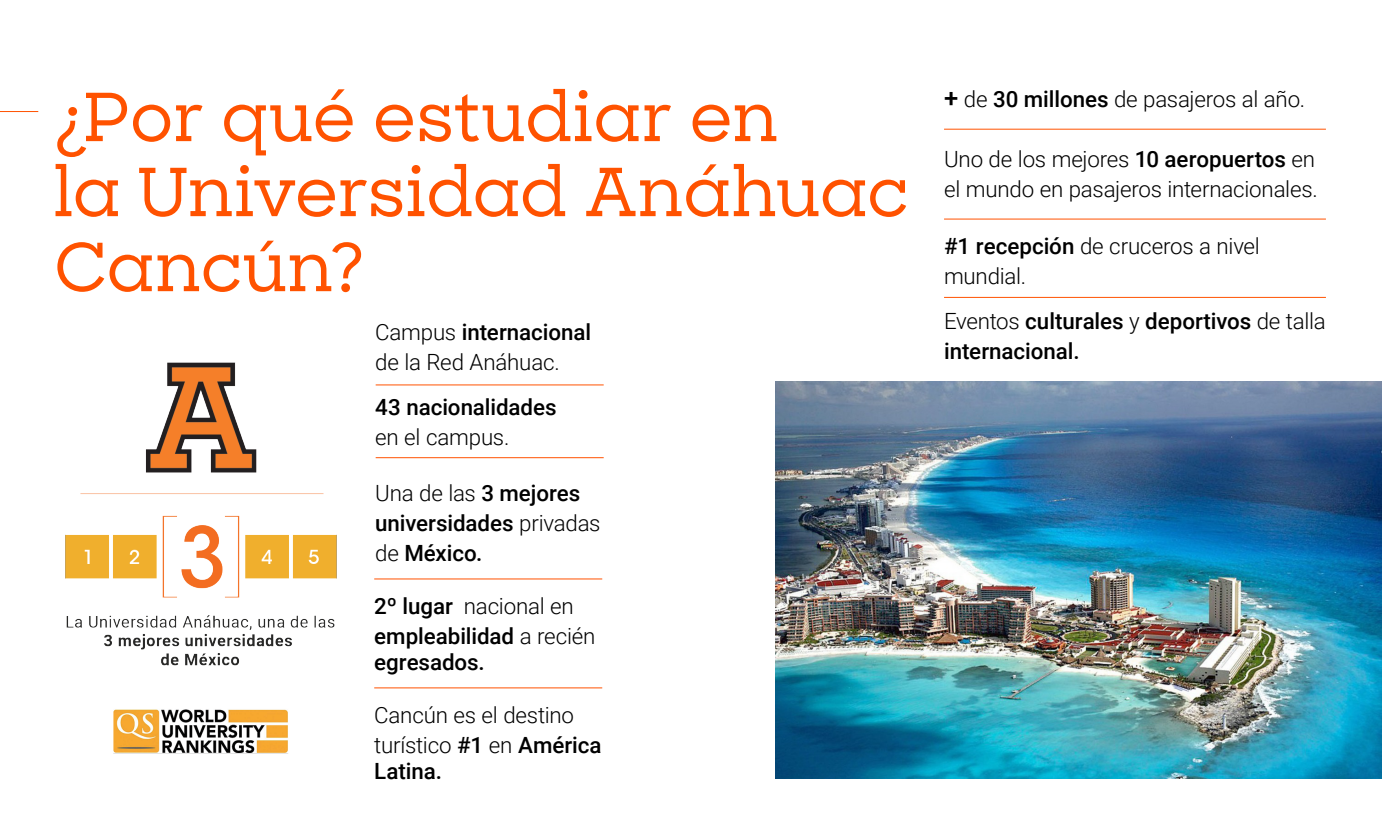
<style>
.page{position:relative;width:1382px;height:833px;background:#fff}
.page>*{position:absolute;margin:0;border:0;box-sizing:border-box;transform-origin:0 0}
.t1{font:500 66.25px/75px "Sharp Slab";letter-spacing:-.015em;color:#ff5200}
.t2{font:300 22.38px/30px "Roboto";letter-spacing:-.01em;color:#000}
.t3{font:500 22.38px/30px "Roboto";letter-spacing:-.005em;color:#000}
.s1{font-weight:500}
.s2{font-weight:300}
.s3{font-weight:500;font-size:25.5px}
</style>
<div class="page">
<hr style="left:0;top:111px;width:38px;height:1px;background:#ff5200">
<img style="left:65px;top:362px;width:272px;height:392px">
<hr style="left:376px;top:457px;width:228px;height:1px;background:#ff5200">
<hr style="left:376px;top:385px;width:228px;height:1px;background:#ff5200">
<hr style="left:374px;top:578px;width:228px;height:1px;background:#ff5200">
<hr style="left:374px;top:687px;width:228px;height:1px;background:#ff5200">
<hr style="left:944px;top:129px;width:382px;height:1px;background:#ff5200">
<hr style="left:944px;top:219px;width:382px;height:1px;background:#ff5200">
<hr style="left:944px;top:297px;width:382px;height:1px;background:#ff5200">
<img style="left:776px;top:381px;width:606px;height:398px">
<h1 class="t1" style="left:53px;top:78px;width:857px">¿Por qué estudiar en<br>la Universidad Anáhuac<br>Cancún?</h1>
<p class="t2" style="left:375px;top:316px;width:218px">Campus <span class="s1">internacional </span>de la Red Anáhuac.</p>
<p class="t3" style="left:375px;top:391px;width:183px">43 nacionalidades</p>
<p class="t2" style="left:375px;top:421px;width:136px">en el campus.</p>
<p class="t3" style="left:375px;top:477px;width:227px"><span class="s2">Una de las</span> 3 mejores universidades <span class="s2">privadas de</span> México.</p>
<p class="t3" style="left:374px;top:590px;width:223px">2º lugar <span class="s2">nacional en </span>empleabilidad <span class="s2">a recién</span></p>
<p class="t3" style="left:374px;top:646px;width:112px">egresados.</p>
<p class="t2" style="left:374px;top:699px;width:229px">Cancún es el destino turístico <span class="s1">#1</span> en <span class="s1">América</span></p>
<p class="t3" style="left:374px;top:755px;width:69px">Latina.</p>
<p class="t2" style="left:944px;top:84px;width:363px"><span class="s3">+</span> de <span class="s1">30 millones</span> de pasajeros al año.</p>
<p class="t2" style="left:944px;top:144px;width:375px">Uno de los mejores <span class="s1">10 aeropuertos</span> en el mundo en pasajeros internacionales.</p>
<p class="t2" style="left:944px;top:230px;width:317px"><span class="s1">#1 recepción</span> de cruceros a nivel mundial.</p>
<p class="t3" style="left:944px;top:305px;width:383px"><span class="s2">Eventos</span> culturales <span class="s2">y</span> deportivos <span class="s2">de talla </span>internacional.</p>
</div>
